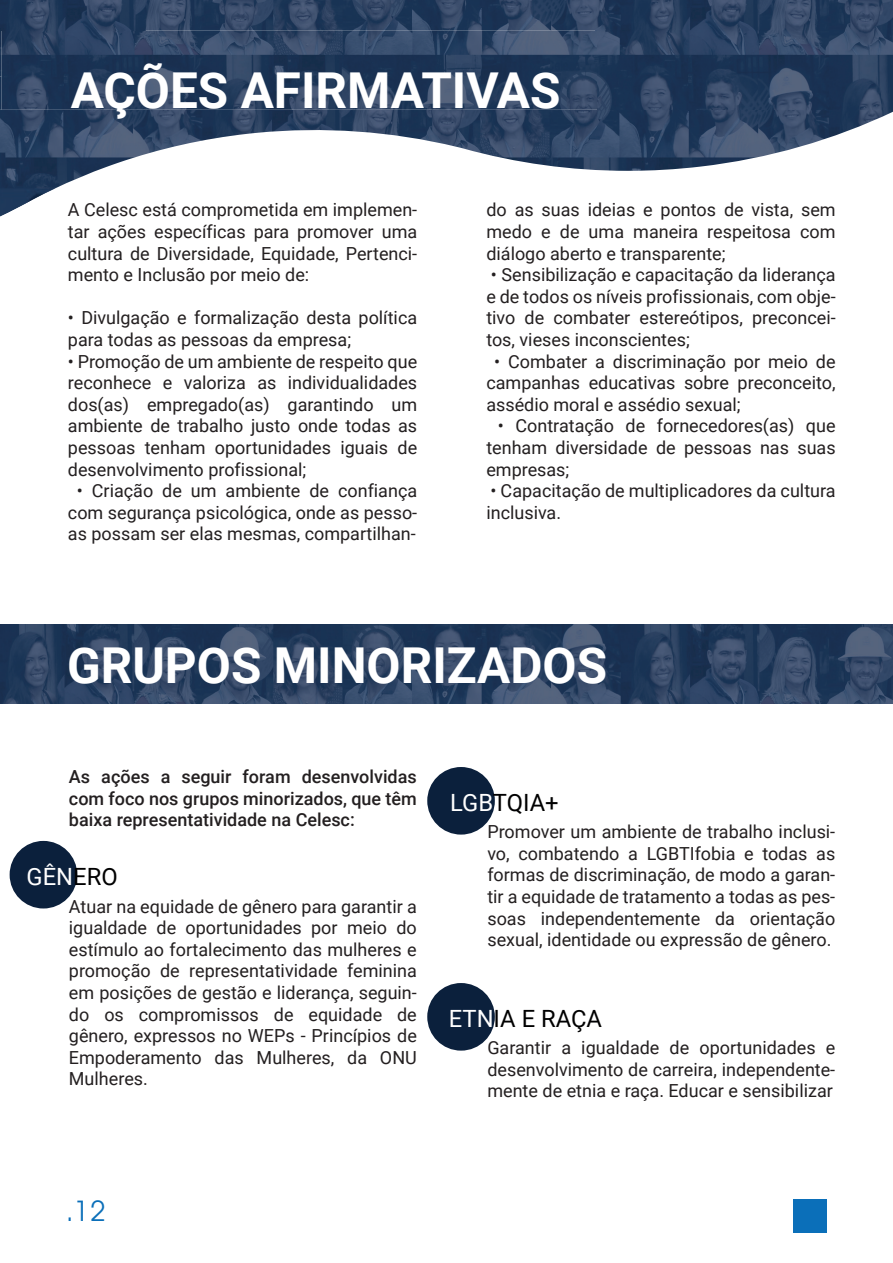
<style>
.page{position:relative;width:893px;height:1263px;background:#fff}
.page>*{position:absolute;margin:0;border:0;box-sizing:border-box;transform-origin:0 0}
.t1{font:700 49.5px "Roboto";color:#fff}
.t2{font:28.35px "Avant Guard Regular SWFTE";color:#0b6fb9}
.t3{font:23.7px "Roboto";color:#000001}
.t4{font:23.7px "Roboto";color:#fff}
.t5{font:18px/21.6px "Roboto";color:#231f20;text-align:justify}
.t6{font:500 18px/21.6px "Roboto";color:#231f20;text-align:justify}
.s1{color:#000001}
.s2{color:#fff}
</style>
<div class="page">
<img style="left:0;top:624px;width:893px;height:80px">
<img style="left:0;top:0;width:2px;height:77px">
<img style="left:0;top:110px;width:893px;height:79px">
<img style="left:2px;top:0;width:891px;height:110px">
<img style="left:0;top:188px;width:55px;height:28px">
<img style="left:296px;top:188px;width:597px;height:1px">
<div style="left:10px;top:841px;width:67px;height:67px;background:#0b203c;border-radius:50%"></div>
<div style="left:427px;top:767px;width:68px;height:67px;background:#0b203c;border-radius:50%"></div>
<div style="left:427px;top:983px;width:68px;height:67px;background:#0b203c;border-radius:50%"></div>
<div style="left:793px;top:1199px;width:34px;height:34px;background:#0b6fb9"></div>
<h1 class="t1" style="left:71px;top:55px;width:492px">AÇÕES AFIRMATIVAS</h1>
<p class="t5" style="left:68px;top:199px;width:351px">A Celesc está comprometida em implemen&shy;tar ações específicas para promover uma cultura de Diversidade, Equidade, Pertenci&shy;mento e Inclusão por meio de:</p>
<p class="t5" style="left:68px;top:307px;width:351px">• Divulgação e formalização desta política para todas as pessoas da empresa;</p>
<p class="t5" style="left:68px;top:350px;width:351px">• Promoção de um ambiente de respeito que reconhece e valoriza as individualidades dos(as) empregado(as) garantindo um ambiente de trabalho justo onde todas as pessoas tenham oportunidades iguais de desenvolvimento profissional;</p>
<p class="t5" style="left:68px;top:479px;width:351px;text-align:center">• Criação de um ambiente de confiança com segurança psicológica, onde as pesso&shy;as possam ser elas mesmas, compartilhan-</p>
<p class="t5" style="left:486px;top:199px;width:351px">do as suas ideias e pontos de vista, sem medo e de uma maneira respeitosa com diálogo aberto e transparente;</p>
<p class="t5" style="left:486px;top:263px;width:351px">• Sensibilização e capacitação da liderança e de todos os níveis profissionais, com obje&shy;tivo de combater estereótipos, preconcei&shy;tos, vieses inconscientes;</p>
<p class="t5" style="left:486px;top:350px;width:351px;text-indent:8px">• Combater a discriminação por meio de campanhas educativas sobre preconceito, assédio moral e assédio sexual;</p>
<p class="t5" style="left:486px;top:415px;width:351px;text-indent:12px">• Contratação de fornecedores(as) que tenham diversidade de pessoas nas suas empresas;</p>
<p class="t5" style="left:486px;top:479px;width:351px">• Capacitação de multiplicadores da cultura inclusiva.</p>
<h1 class="t1" style="left:67px;top:631px;width:542px">GRUPOS MINORIZADOS</h1>
<p class="t6" style="left:69px;top:765px;width:349px">As ações a seguir foram desenvolvidas com foco nos grupos minorizados, que têm baixa representatividade na Celesc:</p>
<h3 class="t4" style="left:27px;top:860px;width:93px">GÊN<span class="s1">ERO</span></h3>
<p class="t5" style="left:69px;top:895px;width:349px">Atuar na equidade de gênero para garantir a igualdade de oportunidades por meio do estímulo ao fortalecimento das mulheres e promoção de representatividade feminina em posições de gestão e liderança, seguin&shy;do os compromissos de equidade de gênero, expressos no WEPs - Princípios de Empoderamento das Mulheres, da ONU Mulheres.</p>
<h3 class="t3" style="left:450px;top:786px;width:110px"><span class="s2">LGB</span>TQIA+</h3>
<p class="t5" style="left:487px;top:820px;width:349px">Promover um ambiente de trabalho inclusi&shy;vo, combatendo a LGBTIfobia e todas as formas de discriminação, de modo a garan&shy;tir a equidade de tratamento a todas as pes&shy;soas independentemente da orientação sexual, identidade ou expressão de gênero.</p>
<h3 class="t3" style="left:449px;top:1002px;width:155px"><span class="s2">ETN</span>IA E RAÇA</h3>
<p class="t5" style="left:487px;top:1036px;width:349px">Garantir a igualdade de oportunidades e desenvolvimento de carreira, independente&shy;mente de etnia e raça. Educar e sensibilizar</p>
<h2 class="t2" style="left:66px;top:1193px;width:41px">.12</h2>
</div>
